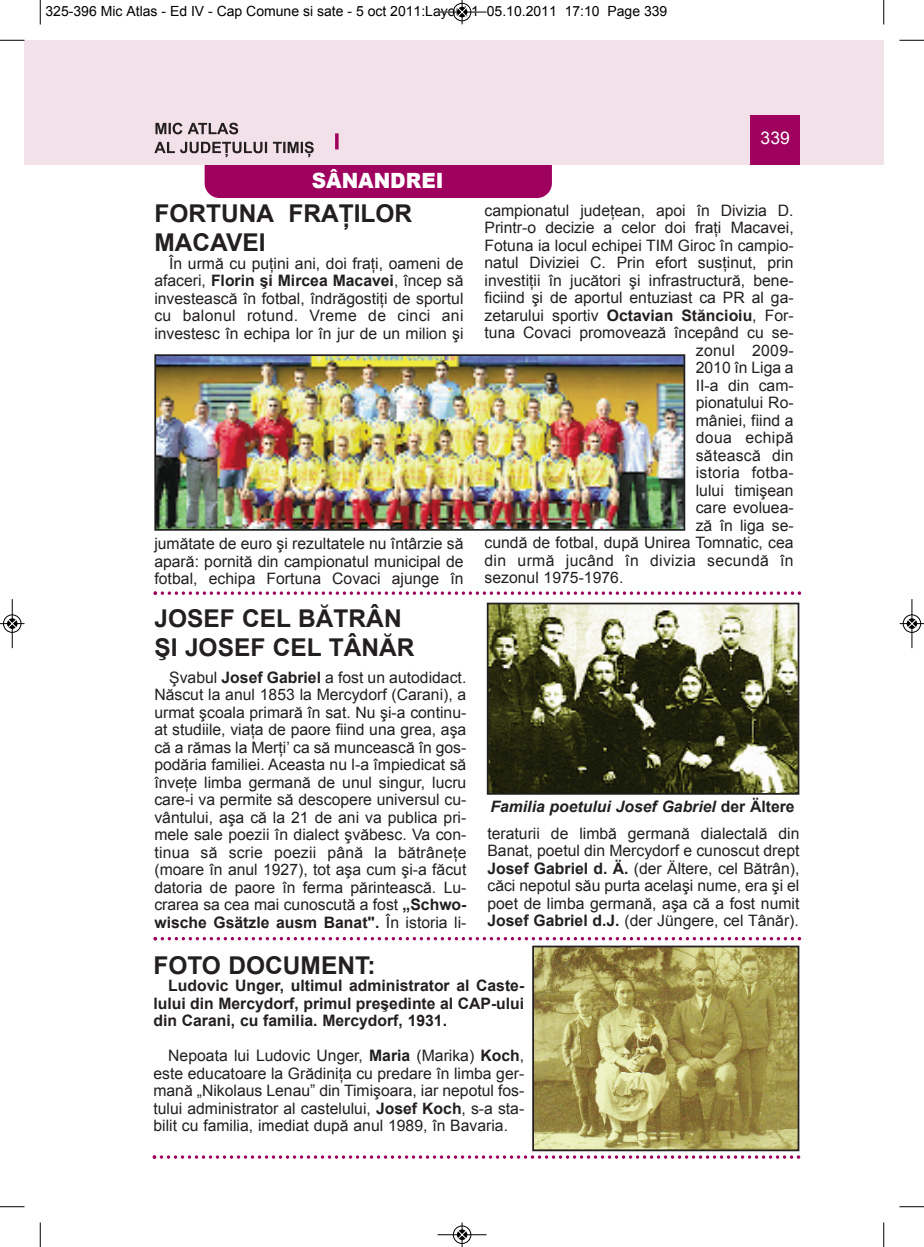
<style>
.page{position:relative;width:924px;height:1247px;background:#fff}
.page>*{position:absolute;margin:0;border:0;box-sizing:border-box;transform-origin:0 0}
.t1{font:700 24.5px/29.4px "Arial";color:#231f20}
.t2{font:900 21px "Arial";color:#fff;scale:.95 1}
.t3{font:17.5px "Arial";color:#fff}
.t4{font:15.75px/17.5px "Arial";color:#231f20;text-align:justify}
.t5{font:700 15.75px/17.5px "Arial";color:#231f20;text-align:justify}
.t6{font:15.75px "Arial";letter-spacing:.02em;color:#231f20}
.t7{font:italic 700 15.75px "Arial";color:#231f20}
.t8{font:14px "Arial";color:#000}
.s1{font-weight:700}
.s2{font-style:normal}
</style>
<div class="page">
<div style="left:24px;top:40px;width:16px;height:124px;background:#f3e1e9"></div>
<div style="left:205px;top:135px;width:347px;height:63px;background:#9e015e;border-radius:15px"></div>
<div style="left:40px;top:40px;width:844px;height:124px;background:#f3e1e9"></div>
<div style="left:750px;top:115px;width:50px;height:49px;background:#9e015e"></div>
<svg style="left:335px;top:133px;width:4px;height:16px"></svg>
<svg style="left:155px;top:123px;width:83px;height:11px"></svg>
<svg style="left:154px;top:142px;width:160px;height:15px"></svg>
<svg style="left:153px;top:591px;width:648px;height:4px"></svg>
<img style="left:157px;top:357px;width:525px;height:170px">
<div style="left:154px;top:354px;width:531px;height:176px;border:2px solid #231f20"></div>
<img style="left:490px;top:605px;width:306px;height:186px">
<div style="left:487px;top:602px;width:312px;height:192px;border:2px solid #231f20"></div>
<img style="left:535px;top:948px;width:261px;height:200px">
<div style="left:532px;top:945px;width:267px;height:206px;border:2px solid #231f20"></div>
<svg style="left:153px;top:1155px;width:647px;height:3px"></svg>
<svg style="left:153px;top:936px;width:648px;height:4px"></svg>
<svg style="left:40px;top:0;width:1px;height:24px"></svg>
<svg style="left:0;top:40px;width:24px;height:1px"></svg>
<svg style="left:883px;top:0;width:1px;height:24px"></svg>
<svg style="left:899px;top:40px;width:25px;height:1px"></svg>
<svg style="left:40px;top:1222px;width:1px;height:24px"></svg>
<svg style="left:0;top:1206px;width:24px;height:1px"></svg>
<svg style="left:883px;top:1222px;width:1px;height:24px"></svg>
<svg style="left:899px;top:1206px;width:25px;height:1px"></svg>
<hr style="left:438px;top:12px;width:48px;height:1px;background:#000">
<div style="left:453px;top:3px;width:18px;height:18px;border:1px solid #000;border-radius:50%"></div>
<svg style="left:458px;top:0;width:8px;height:24px"></svg>
<hr style="left:438px;top:1234px;width:48px;height:1px;background:#000">
<div style="left:453px;top:1225px;width:18px;height:18px;border:1px solid #000;border-radius:50%"></div>
<svg style="left:458px;top:1222px;width:8px;height:24px"></svg>
<div style="left:3px;top:614px;width:19px;height:19px;border:1px solid #fff;border-radius:50%"></div>
<hr style="left:12px;top:599px;width:1px;height:49px;background:#000">
<div style="left:3px;top:614px;width:18px;height:18px;border:1px solid #000;border-radius:50%"></div>
<svg style="left:0;top:619px;width:24px;height:9px"></svg>
<div style="left:902px;top:614px;width:19px;height:19px;border:1px solid #fff;border-radius:50%"></div>
<hr style="left:911px;top:599px;width:1px;height:49px;background:#000">
<div style="left:903px;top:614px;width:18px;height:18px;border:1px solid #000;border-radius:50%"></div>
<svg style="left:900px;top:619px;width:24px;height:9px"></svg>
<p class="t8" style="left:46px;top:3px;width:623px">325-396 Mic Atlas - Ed IV - Cap Comune si sate - 5 oct 2011:Layout 1 05.10.2011 17:10 Page 339</p>
<p class="t3" style="left:760px;top:128px;width:31px">339</p>
<h2 class="t2" style="left:312px;top:165px;width:140px">SÂNANDREI</h2>
<h1 class="t1" style="left:154px;top:199px;width:259px">FORTUNA FRAŢILOR<br>MACAVEI</h1>
<p class="t4" style="left:154px;top:254px;width:311px;text-indent:15px">În urmă cu puţini ani, doi fraţi, oameni de afaceri, <span class="s1">Florin şi Mircea Macavei</span>, încep să investească în fotbal, îndrăgostiţi de sportul cu balonul rotund. Vreme de cinci ani investesc în echipa lor în jur de un milion şi</p>
<p class="t4" style="left:154px;top:534px;width:311px">jumătate de euro şi rezultatele nu întârzie să apară: pornită din campionatul municipal de fotbal, echipa Fortuna Covaci ajunge în</p>
<h1 class="t1" style="left:154px;top:603px;width:262px">JOSEF CEL BĂTRÂN<br>ŞI JOSEF CEL TÂNĂR</h1>
<p class="t4" style="left:154px;top:668px;width:314px;text-indent:15px">Şvabul <span class="s1">Josef Gabriel</span> a fost un autodidact.<br>Născut la anul 1853 la Mercydorf (Carani), a urmat şcoala primară în sat. Nu şi-a continu&shy;at studiile, viaţa de paore fiind una grea, aşa că a rămas la Merţi’ ca să muncească în gos&shy;podăria familiei. Aceasta nu l-a împiedicat să înveţe limba germană de unul singur, lucru care-i va permite să descopere universul cu&shy;vântului, aşa că la 21 de ani va publica pri&shy;mele sale poezii în dialect şvăbesc. Va con&shy;tinua să scrie poezii până la bătrâneţe (moare în anul 1927), tot aşa cum şi-a făcut datoria de paore în ferma părintească. Lu&shy;crarea sa cea mai cunoscută a fost <span class="s1">„Schwo&shy;wische Gsätzle ausm Banat".</span> În istoria li-</p>
<p class="t4" style="left:484px;top:201px;width:311px">campionatul judeţean, apoi în Divizia D.</p>
<p class="t4" style="left:484px;top:219px;width:311px">Printr-o decizie a celor doi fraţi Macavei,</p>
<p class="t4" style="left:484px;top:236px;width:311px">Fotuna ia locul echipei TIM Giroc în campio-</p>
<p class="t4" style="left:484px;top:254px;width:311px">natul Diviziei C. Prin efort susţinut, prin</p>
<p class="t4" style="left:484px;top:271px;width:311px">investiţii în jucători şi infrastructură, bene-</p>
<p class="t4" style="left:484px;top:289px;width:311px">ficiind şi de aportul entuziast ca PR al ga-</p>
<p class="t4" style="left:484px;top:306px;width:311px">zetarului sportiv <span class="s1">Octavian Stăncioiu</span>, For-</p>
<p class="t4" style="left:484px;top:324px;width:311px">tuna Covaci promovează începând cu se-</p>
<p class="t6" style="left:696px;top:341px;width:99px">zonul 2009-</p>
<p class="t4" style="left:696px;top:359px;width:99px">2010 în Liga a</p>
<p class="t4" style="left:696px;top:376px;width:99px">II-a din cam-</p>
<p class="t4" style="left:696px;top:394px;width:99px">pionatului Ro-</p>
<p class="t4" style="left:696px;top:411px;width:99px">mâniei, fiind a</p>
<p class="t6" style="left:696px;top:429px;width:99px">doua echipă</p>
<p class="t6" style="left:696px;top:446px;width:99px">sătească din</p>
<p class="t6" style="left:696px;top:464px;width:99px">istoria fotba-</p>
<p class="t4" style="left:696px;top:481px;width:99px">lului timişean</p>
<p class="t4" style="left:696px;top:499px;width:99px">care evoluea-</p>
<p class="t4" style="left:696px;top:516px;width:99px">ză în liga se-</p>
<p class="t4" style="left:484px;top:534px;width:311px">cundă de fotbal, după Unirea Tomnatic, cea</p>
<p class="t6" style="left:484px;top:551px;width:311px">din urmă jucând în divizia secundă în</p>
<p class="t4" style="left:484px;top:569px;width:140px">sezonul 1975-1976.</p>
<p class="t7" style="left:490px;top:797px;width:306px">Familia poetului Josef Gabriel <span class="s2">der Ältere</span></p>
<p class="t4" style="left:487px;top:824px;width:313px">teraturii de limbă germană dialectală din Banat, poetul din Mercydorf e cunoscut drept <span class="s1">Josef Gabriel d. Ä.</span> (der Ältere, cel Bătrân), căci nepotul său purta acelaşi nume, era şi el poet de limba germană, aşa că a fost numit <span class="s1">Josef Gabriel d.J.</span> (der Jüngere, cel Tânăr).</p>
<h1 class="t1" style="left:153px;top:950px;width:224px">FOTO DOCUMENT:</h1>
<p class="t5" style="left:153px;top:976px;width:372px;text-indent:15px">Ludovic Unger, ultimul administrator al Caste&shy;lului din Mercydorf, primul preşedinte al CAP-ului din Carani, cu familia. Mercydorf, 1931.</p>
<p class="t4" style="left:153px;top:1046px;width:372px;text-indent:15px">Nepoata lui Ludovic Unger, <span class="s1">Maria</span> (Marika) <span class="s1">Koch</span>, este educatoare la Grădiniţa cu predare în limba ger&shy;mană „Nikolaus Lenau” din Timişoara, iar nepotul fos&shy;tului administrator al castelului, <span class="s1">Josef Koch</span>, s-a sta&shy;bilit cu familia, imediat după anul 1989, în Bavaria.</p>
</div>
